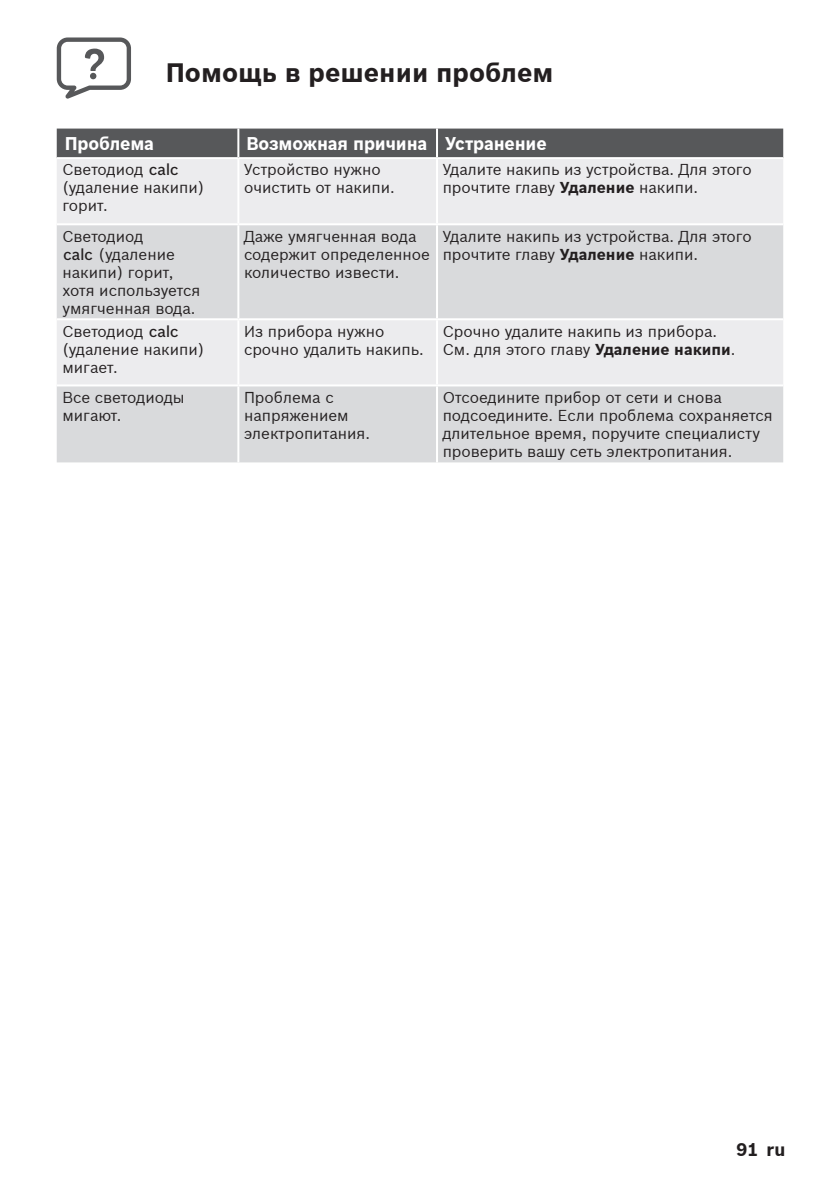
<style>
.page{position:relative;width:840px;height:1191px;background:#fff}
.page>*{position:absolute;margin:0;border:0;box-sizing:border-box;transform-origin:0 0}
.t1{font:700 26px "Bosch Sans Global";color:#231f20}
.t2{font:700 18px "Bosch Sans Global";letter-spacing:-.01em;color:#fff}
.t3{font:700 18px "Bosch Sans Global";color:#231f20}
.t4{font:15.4px/18px "Bosch Sans Global";color:#231f20}
.s1{font-family:"OHDTAS02"}
.s2{font-weight:700}
</style>
<div class="page">
<svg style="left:57px;top:37px;width:74px;height:62px"></svg>
<div style="left:57px;top:129px;width:725px;height:28px;background:#57585a"></div>
<div style="left:57px;top:159px;width:725px;height:64px;background:#ececee"></div>
<svg style="left:57px;top:225px;width:725px;height:237px;background:#dedfe1"></svg>
<hr style="left:237px;top:129px;width:2px;height:28px;background:#fff">
<hr style="left:436px;top:129px;width:2px;height:28px;background:#fff">
<hr style="left:237px;top:159px;width:2px;height:64px;background:#fff">
<hr style="left:436px;top:159px;width:2px;height:64px;background:#fff">
<hr style="left:237px;top:225px;width:2px;height:93px;background:#fff">
<hr style="left:436px;top:225px;width:2px;height:93px;background:#fff">
<hr style="left:237px;top:320px;width:2px;height:64px;background:#fff">
<hr style="left:237px;top:386px;width:2px;height:76px;background:#fff">
<hr style="left:436px;top:320px;width:2px;height:64px;background:#fff">
<hr style="left:436px;top:386px;width:2px;height:76px;background:#fff">
<hr style="left:57px;top:318px;width:181px;height:2px;background:#fff">
<hr style="left:238px;top:318px;width:199px;height:2px;background:#fff">
<hr style="left:437px;top:318px;width:345px;height:2px;background:#fff">
<hr style="left:57px;top:384px;width:181px;height:2px;background:#fff">
<hr style="left:238px;top:384px;width:199px;height:2px;background:#fff">
<hr style="left:437px;top:384px;width:345px;height:2px;background:#fff">
<h1 class="t1" style="left:166px;top:53px;width:389px">Помощь в решении проблем</h1>
<p class="t2" style="left:65px;top:130px;width:91px">Проблема</p>
<p class="t2" style="left:246px;top:130px;width:302px">Возможная причина Устранение</p>
<p class="t4" style="left:62px;top:160px;width:143px">Светодиод <span class="s1">Q </span>(удаление накипи) горит.</p>
<p class="t4" style="left:244px;top:160px;width:152px">Устройство нужно очистить от накипи.</p>
<p class="t4" style="left:442px;top:160px;width:310px">Удалите накипь из устройства. Для этого прочтите главу <span class="s2">Удаление</span> накипи.</p>
<p class="t4" style="left:62px;top:226px;width:139px">Светодиод<br><span class="s1">Q</span> (удаление накипи) горит, хотя используется умягченная вода.</p>
<p class="t4" style="left:244px;top:226px;width:187px">Даже умягченная вода содержит определенное количество извести.</p>
<p class="t4" style="left:442px;top:226px;width:310px">Удалите накипь из устройства. Для этого прочтите главу <span class="s2">Удаление</span> накипи.</p>
<p class="t4" style="left:62px;top:321px;width:143px">Светодиод <span class="s1">Q </span>(удаление накипи) мигает.</p>
<p class="t4" style="left:244px;top:321px;width:181px">Из прибора нужно срочно удалить накипь.</p>
<p class="t4" style="left:442px;top:321px;width:294px">Срочно удалите накипь из прибора.<br>См. для этого главу <span class="s2">Удаление накипи</span>.</p>
<p class="t4" style="left:62px;top:387px;width:124px">Все светодиоды мигают.</p>
<p class="t4" style="left:244px;top:387px;width:127px">Проблема с напряжением электропитания.</p>
<p class="t4" style="left:442px;top:387px;width:331px">Отсоедините прибор от сети и снова подсоедините. Если проблема сохраняется длительное время, поручите специалисту проверить вашу сеть электропитания.</p>
<p class="t3" style="left:736px;top:1136px;width:50px">91 ru</p>
</div>
